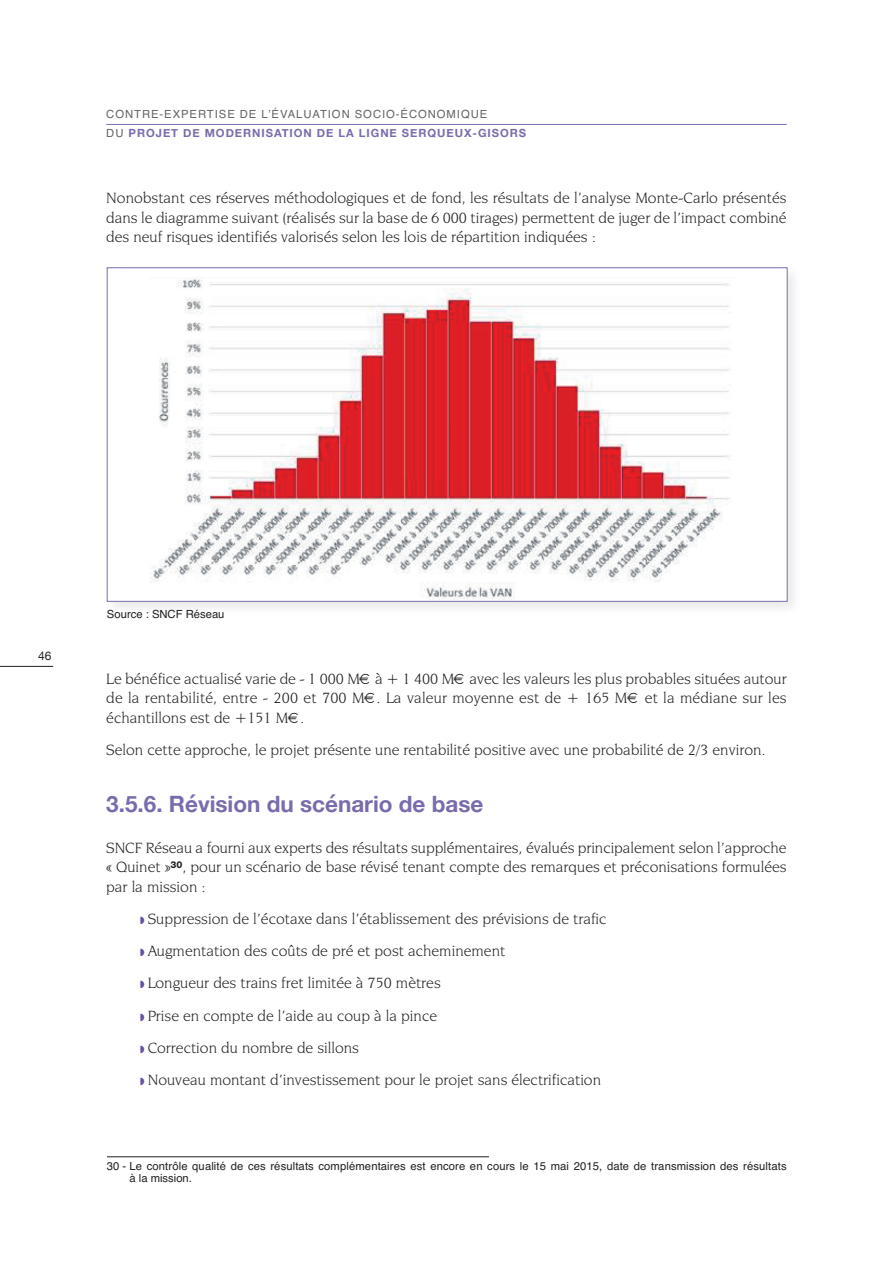
<style>
.page{position:relative;width:893px;height:1263px;background:#fff}
.page>*{position:absolute;margin:0;border:0;box-sizing:border-box;transform-origin:0 0}
.t1{font:700 22.5px "Helvetica Neue";color:#7a6cac}
.t2{font:15.75px/19.5px "Novarese IT Cby BT";color:#231f20;text-align:justify}
.t3{font:12px "Helvetica Neue";color:#231f20}
.t4{font:11.25px/12px "Helvetica";letter-spacing:.01em;color:#231f20}
.t5{font:700 11.25px "Helvetica Neue";color:#7a6cac}
.t6{font:11.25px "Helvetica";letter-spacing:.085em;color:rgb(35 31 32/.7)}
.s1{font-family:"Helvetica";font-weight:400;color:rgb(35 31 32/.7)}
</style>
<div class="page">
<hr style="left:0;top:666px;width:53px;height:1px;background:#231f20">
<hr style="left:106px;top:124px;width:681px;height:1px;background:#7a6cac">
<img style="left:106px;top:267px;width:688px;height:341px">
<div style="left:107px;top:268px;width:680px;height:333px;background:#fff"></div>
<img style="left:151px;top:279px;width:580px;height:320px">
<hr style="left:107px;top:1156px;width:382px;height:1px;background:#231f20">
<p class="t6" style="left:106px;top:107px;width:382px">CONTRE-EXPERTISE DE L’ÉVALUATION SOCIO-ÉCONOMIQUE</p>
<p class="t5" style="left:106px;top:126px;width:421px"><span class="s1">DU</span> PROJET DE MODERNISATION DE LA LIGNE SERQUEUX-GISORS</p>
<p class="t2" style="left:106px;top:189px;width:682px">Nonobstant ces réserves méthodologiques et de fond, les résultats de l’analyse Monte-Carlo présentés dans le diagramme suivant (réalisés sur la base de 6 000 tirages) permettent de juger de l’impact combiné des neuf risques identifiés valorisés selon les lois de répartition indiquées :</p>
<p class="t3" style="left:38px;top:648px;width:15px">46</p>
<p class="t4" style="left:107px;top:608px;width:119px">Source : SNCF Réseau</p>
<p class="t2" style="left:106px;top:670px;width:682px">Le bénéfice actualisé varie de - 1 000 M à + 1 400 M avec les valeurs les plus probables situées autour de la rentabilité, entre - 200 et 700 M . La valeur moyenne est de + 165 M et la médiane sur les échantillons est de +151 M .</p>
<p class="t2" style="left:106px;top:741px;width:661px">Selon cette approche, le projet présente une rentabilité positive avec une probabilité de 2/3 environ.</p>
<h1 class="t1" style="left:106px;top:790px;width:379px">3.5.6. RÉVISION DU SCÉNARIO DE BASE</h1>
<p class="t2" style="left:106px;top:838px;width:682px">SNCF Réseau a fourni aux experts des résultats supplémentaires, évalués principalement selon l’approche « Quinet »<sup>30</sup>, pour un scénario de base révisé tenant compte des remarques et préconisations formulées par la mission :</p>
<p class="t2" style="left:148px;top:903px;width:460px;line-height:32.2px;text-align:left">Suppression de l’écotaxe dans l’établissement des prévisions de trafic Augmentation des coûts de pré et post acheminement<br>Longueur des trains fret limitée à 750 mètres<br>Prise en compte de l’aide au coup à la pince<br>Correction du nombre de sillons<br>Nouveau montant d’investissement pour le projet sans électrification</p>
<p class="t4" style="left:130px;top:1160px;width:659px;text-indent:-23px">30 - Le contrôle qualité de ces résultats complémentaires est encore en cours le 15 mai 2015, date de transmission des résultats à la mission.</p>
</div>
